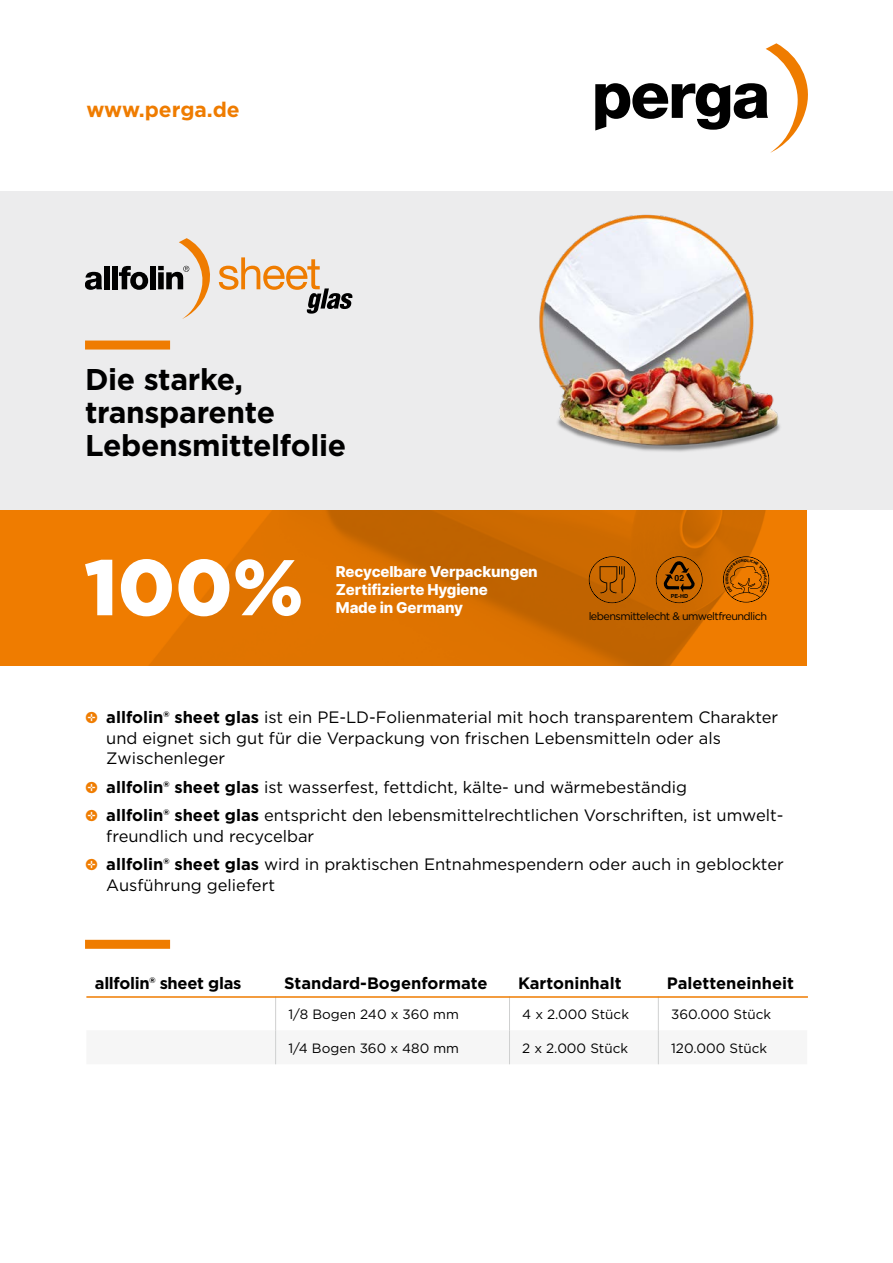
<style>
.page{position:relative;width:893px;height:1263px;background:#fff}
.page>*{position:absolute;margin:0;border:0;box-sizing:border-box;transform-origin:0 0}
.t1{font:700 30px/33px "Gotham";letter-spacing:-.01em;color:#000}
.t2{font:700 21px "Gotham";color:#ef7c00}
.t3{font:16.5px/20.2px "Gotham";color:#000}
.t4{font:700 16.5px "Gotham";color:#000}
.t5{font:700 16.5px "Gotham";letter-spacing:-.02em;color:#000}
.t6{font:800 15px/18px "Inter";letter-spacing:-.01em;color:#fff}
.t7{font:13.5px "Gotham";color:#000}
.t8{font:10.8px "Gotham";letter-spacing:-.05em;color:#000}
.t9{font:700 8.55px "Helvetica";color:#000}
.t10{font:700 5.55px "Helvetica";color:#000}
.s1{font-family:"Klavika Arrows";font-weight:500;color:#ef7c00}
.s2{font-weight:700}
</style>
<div class="page">
<div style="left:0;top:191px;width:893px;height:319px;background:#ececed"></div>
<img style="left:0;top:510px;width:807px;height:155px">
<img style="left:539px;top:214px;width:241px;height:238px">
<svg style="left:656px;top:556px;width:47px;height:47px"></svg>
<svg style="left:589px;top:556px;width:47px;height:47px"></svg>
<hr style="left:86px;top:996px;width:722px;height:2px;background:#ef7c00">
<svg style="left:85px;top:559px;width:216px;height:57px"></svg>
<svg style="left:595px;top:43px;width:213px;height:110px"></svg>
<div style="left:85px;top:340px;width:85px;height:9px;background:#ef7c00"></div>
<svg style="left:85px;top:272px;width:17px;height:18px"></svg>
<div style="left:104px;top:266px;width:6px;height:23px;background:#000"></div>
<div style="left:112px;top:266px;width:6px;height:23px;background:#000"></div>
<svg style="left:119px;top:266px;width:29px;height:24px"></svg>
<div style="left:150px;top:266px;width:5px;height:23px;background:#000"></div>
<svg style="left:158px;top:238px;width:52px;height:81px"></svg>
<svg style="left:219px;top:257px;width:133px;height:57px"></svg>
<div style="left:85px;top:940px;width:85px;height:9px;background:#ef7c00"></div>
<svg style="left:723px;top:556px;width:46px;height:46px"></svg>
<p class="t2" style="left:86px;top:96px;width:155px">www.perga.de</p>
<h1 class="t1" style="left:85px;top:363px;width:263px">Die starke, transparente<br>Lebensmittelfolie</h1>
<p class="t6" style="left:336px;top:563px;width:203px">Recycelbare Verpackungen</p>
<p class="t9" style="left:675px;top:573px;width:11px">02</p>
<p class="t6" style="left:336px;top:581px;width:153px">Zertifizierte Hygiene<br>Made in Germany</p>
<p class="t10" style="left:671px;top:592px;width:19px">PE-HD</p>
<p class="t8" style="left:589px;top:609px;width:180px">lebensmittelecht &amp; umweltfreundlich</p>
<p class="t3" style="left:106px;top:707px;width:673px;text-indent:-21px"><span class="s1">$</span> <span class="s2">allfolin® sheet glas</span> ist ein PE-LD-Folienmaterial mit hoch transparentem Charakter und eignet sich gut für die Verpackung von frischen Lebensmitteln oder als<br>Zwischenleger</p>
<p class="t3" style="left:85px;top:772px;width:700px;line-height:28.8px"><span class="s1">$</span> <span class="s2">allfolin® sheet glas</span> ist wasserfest, fettdicht, kälte- und wärmebeständig<br><span class="s1">$</span> <span class="s2">allfolin® sheet glas</span> entspricht den lebensmittelrechtlichen Vorschriften, ist umwelt-</p>
<p class="t3" style="left:85px;top:821px;width:700px;line-height:28.8px;text-indent:21px">freundlich und recycelbar<br><span class="s1">$</span> <span class="s2">allfolin® sheet glas</span> wird in praktischen Entnahmespendern oder auch in geblockter</p>
<p class="t3" style="left:106px;top:874px;width:170px">Ausführung geliefert</p>
<p class="t5" style="left:95px;top:972px;width:148px">allfolin® sheet glas</p>
<p class="t4" style="left:284px;top:972px;width:205px">Standard-Bogenformate</p>
<p class="t4" style="left:518px;top:972px;width:105px">Kartoninhalt</p>
<p class="t4" style="left:667px;top:972px;width:129px">Paletteneinheit</p>
<p class="t7" style="left:288px;top:1005px;width:172px">1/8 Bogen 240 x 360 mm</p>
<p class="t7" style="left:522px;top:1005px;width:108px">4 x 2.000 Stück</p>
<p class="t7" style="left:671px;top:1005px;width:102px">360.000 Stück</p>
<p class="t7" style="left:288px;top:1039px;width:172px">1/4 Bogen 360 x 480 mm</p>
<p class="t7" style="left:522px;top:1039px;width:107px">2 x 2.000 Stück</p>
<p class="t7" style="left:671px;top:1039px;width:98px">120.000 Stück</p>
</div>
